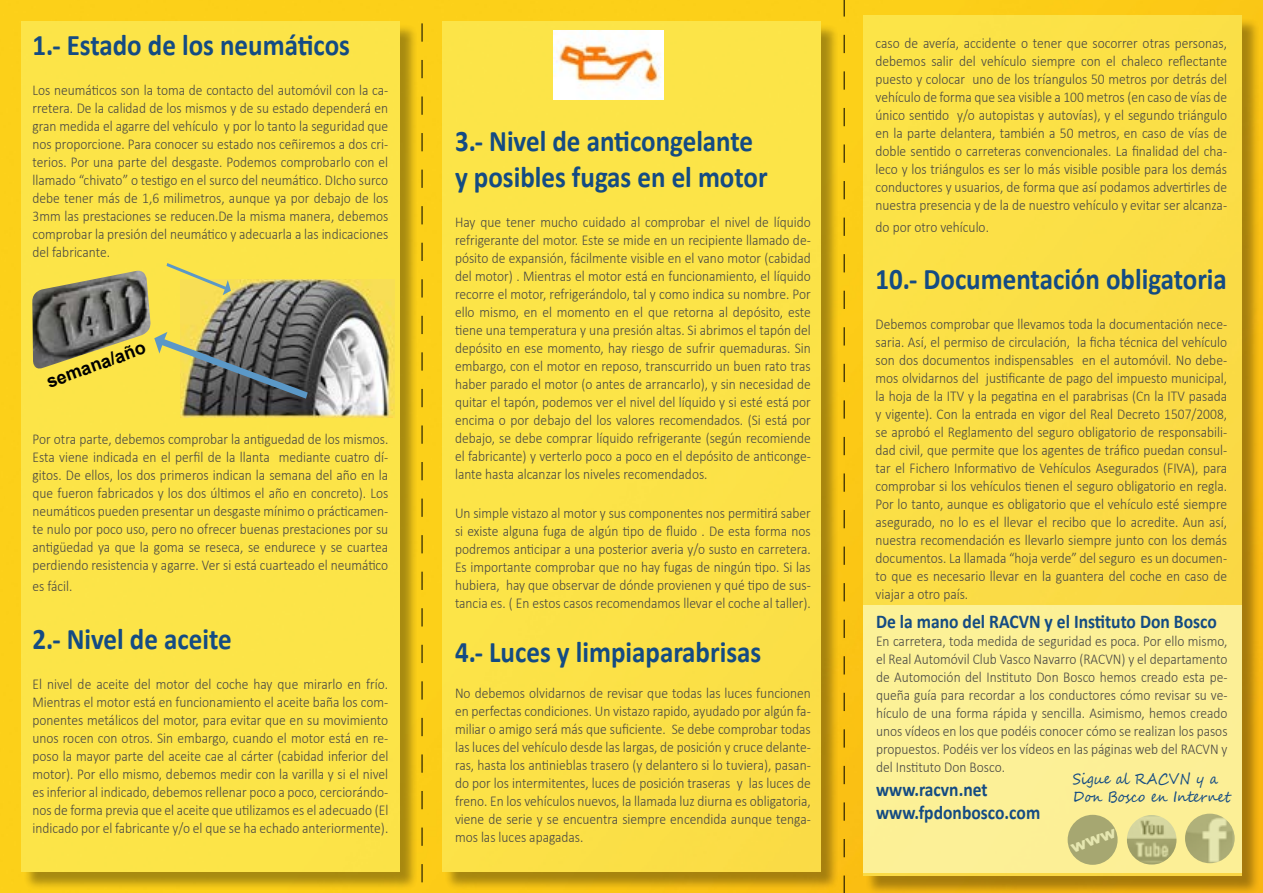
<style>
.page{position:relative;width:1263px;height:893px;background:#fff}
.page>*{position:absolute;margin:0;border:0;box-sizing:border-box;transform-origin:0 0}
.t1{font:700 30px/36px "Calibri";color:#144b83;scale:.9 1}
.t2{font:700 19.5px/23.4px "Calibri";color:#144b83;scale:.9 1}
.t3{font:700 18px "Arial";color:#000}
.t4{font:300 15px/18px "Calibri";color:#484743;text-align:justify;scale:.9 1}
.t5{font:15px/18px "Segoe Script";color:#144b83;scale:.9 1}
</style>
<div class="page">
<img style="left:0;top:0;width:1263px;height:893px">
<div style="left:24px;top:24px;width:394px;height:867px;background:#000;opacity:.75"></div>
<div style="left:21px;top:21px;width:379px;height:851px;background:#fce448"></div>
<div style="left:445px;top:24px;width:394px;height:867px;background:#000;opacity:.75"></div>
<div style="left:442px;top:21px;width:379px;height:851px;background:#fce348"></div>
<img style="left:180px;top:279px;width:214px;height:139px">
<img style="left:32px;top:271px;width:119px;height:98px">
<svg style="left:154px;top:332px;width:154px;height:67px"></svg>
<svg style="left:167px;top:263px;width:64px;height:32px"></svg>
<img style="left:553px;top:31px;width:111px;height:69px">
<div style="left:866px;top:18px;width:394px;height:875px;background:#000;opacity:.75"></div>
<svg style="left:863px;top:16px;width:379px;height:860px;background:#fae25e"></svg>
<svg style="left:422px;top:23px;width:1px;height:870px"></svg>
<svg style="left:844px;top:0;width:1px;height:893px"></svg>
<svg style="left:1070px;top:829px;width:47px;height:24px"></svg>
<h1 class="t1" style="left:33px;top:27px;width:354px">1.- Estado de los neumáticos</h1>
<p class="t4" style="left:33px;top:80px;width:397px">Los neumáticos son la toma de contacto del automóvil con la ca&shy;rretera. De la calidad de los mismos y de su estado dependerá en gran medida el agarre del vehículo y por lo tanto la seguridad que nos proporcione. Para conocer su estado nos ceñiremos a dos cri&shy;terios. Por una parte del desgaste. Podemos comprobarlo con el llamado “chivato” o testigo en el surco del neumático. DIcho surco debe tener más de 1,6 milimetros, aunque ya por debajo de los 3mm las prestaciones se reducen.De la misma manera, debemos comprobar la presión del neumático y adecuarla a las indicaciones del fabricante.</p>
<p class="t3" style="left:43px;top:371px;width:106px;rotate:-20deg">semana/año</p>
<p class="t4" style="left:33px;top:430px;width:397px">Por otra parte, debemos comprobar la antiguedad de los mismos.<br>Esta viene indicada en el perfil de la llanta mediante cuatro dí&shy;gitos. De ellos, los dos primeros indican la semana del año en la que fueron fabricados y los dos últimos el año en concreto). Los neumáticos pueden presentar un desgaste mínimo o prácticamen&shy;te nulo por poco uso, pero no ofrecer buenas prestaciones por su antigüedad ya que la goma se reseca, se endurece y se cuartea perdiendo resistencia y agarre. Ver si está cuarteado el neumático</p>
<p class="t4" style="left:33px;top:577px;width:46px">es fácil.</p>
<h1 class="t1" style="left:33px;top:621px;width:223px">2.- Nivel de aceite</h1>
<p class="t4" style="left:33px;top:674px;width:397px">El nivel de aceite del motor del coche hay que mirarlo en frío.<br>Mientras el motor está en funcionamiento el aceite baña los com&shy;ponentes metálicos del motor, para evitar que en su movimiento unos rocen con otros. Sin embargo, cuando el motor está en re&shy;poso la mayor parte del aceite cae al cárter (cabidad inferior del motor). Por ello mismo, debemos medir con la varilla y si el nivel es inferior al indicado, debemos rellenar poco a poco, cerciorándo&shy;nos de forma previa que el aceite que utilizamos es el adecuado (El indicado por el fabricante y/o el que se ha echado anteriormente).</p>
<h1 class="t1" style="left:455px;top:123px;width:349px">3.- Nivel de anticongelante y posibles fugas en el motor</h1>
<p class="t4" style="left:455px;top:213px;width:397px">Hay que tener mucho cuidado al comprobar el nivel de líquido refrigerante del motor. Este se mide en un recipiente llamado de&shy;pósito de expansión, fácilmente visible en el vano motor (cabidad del motor) . Mientras el motor está en funcionamiento, el líquido recorre el motor, refrigerándolo, tal y como indica su nombre. Por ello mismo, en el momento en el que retorna al depósito, este tiene una temperatura y una presión altas. Si abrimos el tapón del depósito en ese momento, hay riesgo de sufrir quemaduras. Sin embargo, con el motor en reposo, transcurrido un buen rato tras haber parado el motor (o antes de arrancarlo), y sin necesidad de quitar el tapón, podemos ver el nivel del líquido y si esté está por encima o por debajo del los valores recomendados. (Si está por debajo, se debe comprar líquido refrigerante (según recomiende el fabricante) y verterlo poco a poco en el depósito de anticonge&shy;lante hasta alcanzar los niveles recomendados.</p>
<p class="t4" style="left:455px;top:504px;width:397px">Un simple vistazo al motor y sus componentes nos permitirá saber si existe alguna fuga de algún tipo de fluido . De esta forma nos podremos anticipar a una posterior averia y/o susto en carretera.<br>Es importante comprobar que no hay fugas de ningún tipo. Si las hubiera, hay que observar de dónde provienen y qué tipo de sus&shy;tancia es. ( En estos casos recomendamos llevar el coche al taller).</p>
<h1 class="t1" style="left:455px;top:634px;width:342px">4.- Luces y limpiaparabrisas</h1>
<p class="t4" style="left:455px;top:684px;width:397px">No debemos olvidarnos de revisar que todas las luces funcionen en perfectas condiciones. Un vistazo rapido, ayudado por algún fa&shy;miliar o amigo será más que suficiente. Se debe comprobar todas las luces del vehículo desde las largas, de posición y cruce delante&shy;ras, hasta los antinieblas trasero (y delantero si lo tuviera), pasan&shy;do por los intermitentes, luces de posición traseras y las luces de freno. En los vehículos nuevos, la llamada luz diurna es obligatoria, viene de serie y se encuentra siempre encendida aunque tenga&shy;mos las luces apagadas.</p>
<p class="t4" style="left:875px;top:34px;width:392px">caso de avería, accidente o tener que socorrer otras personas, debemos salir del vehículo siempre con el chaleco reflectante puesto y colocar uno de los tríangulos 50 metros por detrás del vehículo de forma que sea visible a 100 metros (en caso de vías de único sentido y/o autopistas y autovías), y el segundo triángulo en la parte delantera, también a 50 metros, en caso de vías de doble sentido o carreteras convencionales. La finalidad del cha&shy;leco y los triángulos es ser lo más visible posible para los demás conductores y usuarios, de forma que así podamos advertirles de nuestra presencia y de la de nuestro vehículo y evitar ser alcanza-</p>
<p class="t4" style="left:875px;top:218px;width:127px">do por otro vehículo.</p>
<h1 class="t1" style="left:875px;top:261px;width:392px">10.- Documentación obligatoria</h1>
<p class="t4" style="left:875px;top:315px;width:392px">Debemos comprobar que llevamos toda la documentación nece&shy;saria. Así, el permiso de circulación, la ficha técnica del vehículo son dos documentos indispensables en el automóvil. No debe&shy;mos olvidarnos del justificante de pago del impuesto municipal, la hoja de la ITV y la pegatina en el parabrisas (Cn la ITV pasada y vigente). Con la entrada en vigor del Real Decreto 1507/2008, se aprobó el Reglamento del seguro obligatorio de responsabili&shy;dad civil, que permite que los agentes de tráfico puedan consul&shy;tar el Fichero Informativo de Vehículos Asegurados (FIVA), para comprobar si los vehículos tienen el seguro obligatorio en regla.<br>Por lo tanto, aunque es obligatorio que el vehículo esté siempre asegurado, no lo es el llevar el recibo que lo acredite. Aun así, nuestra recomendación es llevarlo siempre junto con los demás documentos. La llamada “hoja verde” del seguro es un documen&shy;to que es necesario llevar en la guantera del coche en caso de viajar a otro país.</p>
<h2 class="t2" style="left:876px;top:610px;width:380px">De la mano del RACVN y el Instituto Don Bosco</h2>
<p class="t4" style="left:876px;top:632px;width:392px">En carretera, toda medida de seguridad es poca. Por ello mismo, el Real Automóvil Club Vasco Navarro (RACVN) y el departamento de Automoción del Instituto Don Bosco hemos creado esta pe&shy;queña guía para recordar a los conductores cómo revisar su ve&shy;hículo de una forma rápida y sencilla. Asimismo, hemos creado unos vídeos en los que podéis conocer cómo se realizan los pasos propuestos. Podéis ver los vídeos en las páginas web del RACVN y del Instituto Don Bosco.</p>
<h2 class="t2" style="left:876px;top:778px;width:184px">www.racvn.net www.fpdonbosco.com</h2>
<p class="t5" style="left:1073px;top:770px;width:176px">Sigue al RACVN y a<br>Don Bosco en Internet</p>
</div>
